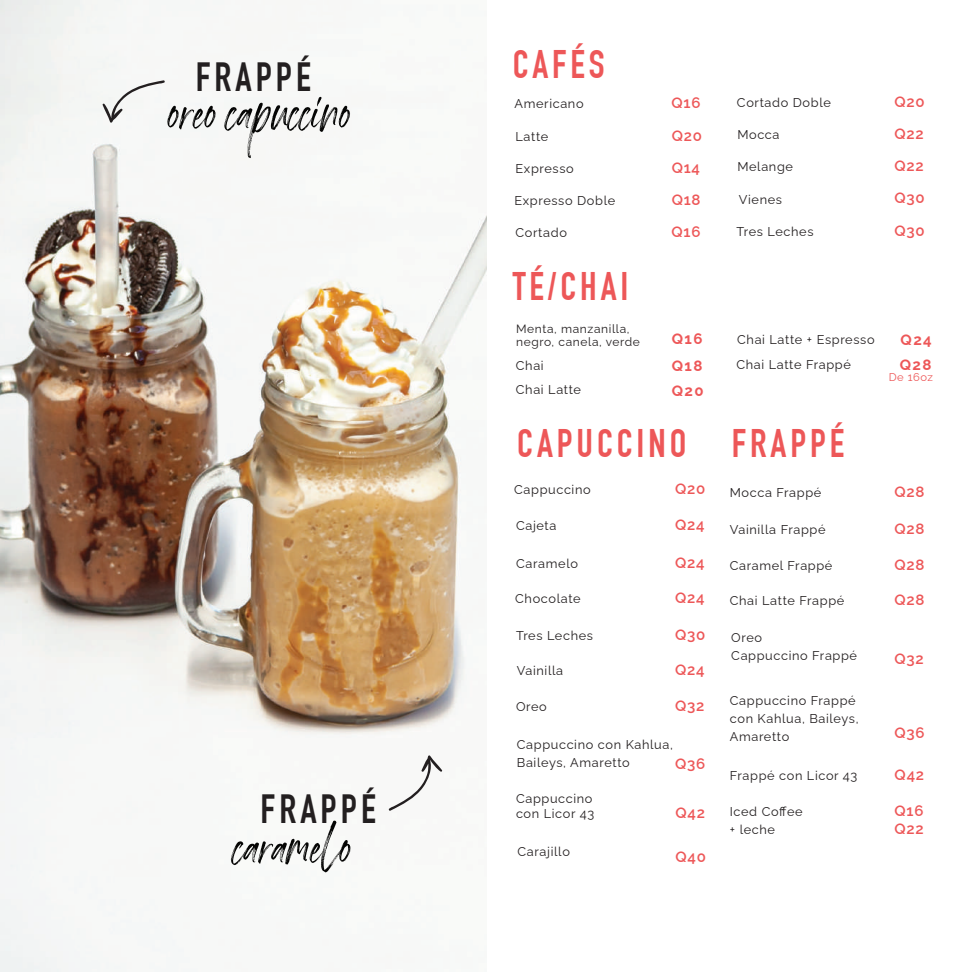
<style>
.page{position:relative;width:972px;height:972px;background:#fff}
.page>*{position:absolute;margin:0;border:0;box-sizing:border-box;transform-origin:0 0}
.t1{font:77.1px "Springfield Demo";color:#050504;scale:.79 1}
.t2{font:700 39.9px "DIN Condensed";letter-spacing:.1em;color:#231f20}
.t3{font:700 39px "DIN Condensed";letter-spacing:.1em;color:#ed5758}
.t4{font:600 15px/18px "Raleway";letter-spacing:.05em;color:#ed5758}
.t5{font:700 15px "Raleway";letter-spacing:.1em;color:#ed5758}
.t6{font:12.75px/18px "Raleway";letter-spacing:.05em;color:#231f20}
.t7{font:12px/13.5px "Raleway";letter-spacing:.05em;color:#231f20}
.t8{font:11.1px "Raleway";letter-spacing:.05em;color:#ed5758}
</style>
<div class="page">
<img style="left:0;top:0;width:486px;height:972px">
<svg style="left:102px;top:80px;width:63px;height:43px"></svg>
<svg style="left:388px;top:755px;width:55px;height:56px"></svg>
<h2 class="t2" style="left:196px;top:53px;width:117px">FRAPPÉ</h2>
<h1 class="t1" style="left:165px;top:73px;width:234px">oreo capuccino</h1>
<h2 class="t2" style="left:261px;top:786px;width:117px">FRAPPÉ</h2>
<h1 class="t1" style="left:230px;top:808px;width:152px">caramelo</h1>
<h3 class="t3" style="left:513px;top:41px;width:94px">CAFÉS</h3>
<p class="t6" style="left:514px;top:93px;width:71px">Americano</p>
<p class="t4" style="left:672px;top:92px;width:30px">Q16</p>
<p class="t6" style="left:516px;top:126px;width:34px">Latte</p>
<p class="t4" style="left:672px;top:125px;width:32px">Q20</p>
<p class="t6" style="left:516px;top:158px;width:60px">Expresso</p>
<p class="t4" style="left:672px;top:157px;width:30px">Q14</p>
<p class="t6" style="left:514px;top:190px;width:102px">Expresso Doble</p>
<p class="t4" style="left:672px;top:189px;width:30px">Q18</p>
<p class="t6" style="left:516px;top:222px;width:53px">Cortado</p>
<p class="t4" style="left:672px;top:221px;width:30px">Q16</p>
<h3 class="t3" style="left:513px;top:263px;width:117px">TÉ/CHAI</h3>
<p class="t7" style="left:516px;top:320px;width:125px">Menta, manzanilla, negro, canela, verde</p>
<p class="t6" style="left:516px;top:355px;width:29px">Chai</p>
<p class="t5" style="left:672px;top:327px;width:32px">Q16</p>
<p class="t5" style="left:672px;top:354px;width:32px">Q18</p>
<p class="t6" style="left:516px;top:379px;width:67px">Chai Latte</p>
<p class="t5" style="left:672px;top:379px;width:33px">Q20</p>
<p class="t6" style="left:737px;top:92px;width:95px">Cortado Doble</p>
<p class="t4" style="left:895px;top:91px;width:32px">Q20</p>
<p class="t6" style="left:737px;top:124px;width:44px">Mocca</p>
<p class="t4" style="left:895px;top:123px;width:31px">Q22</p>
<p class="t6" style="left:737px;top:156px;width:57px">Melange</p>
<p class="t4" style="left:895px;top:155px;width:31px">Q22</p>
<p class="t6" style="left:739px;top:189px;width:45px">Vienes</p>
<p class="t4" style="left:895px;top:187px;width:32px">Q30</p>
<p class="t6" style="left:737px;top:221px;width:79px">Tres Leches</p>
<p class="t4" style="left:895px;top:220px;width:32px">Q30</p>
<p class="t6" style="left:737px;top:329px;width:139px">Chai Latte + Espresso</p>
<p class="t5" style="left:901px;top:328px;width:33px">Q24</p>
<p class="t6" style="left:736px;top:354px;width:116px">Chai Latte Frappé</p>
<p class="t5" style="left:900px;top:353px;width:33px">Q28</p>
<p class="t8" style="left:889px;top:368px;width:46px">De 16oz</p>
<h3 class="t3" style="left:517px;top:421px;width:329px">CAPUCCINO FRAPPÉ</h3>
<p class="t6" style="left:514px;top:479px;width:78px">Cappuccino</p>
<p class="t4" style="left:675px;top:478px;width:32px">Q20</p>
<p class="t6" style="left:516px;top:515px;width:42px">Cajeta</p>
<p class="t4" style="left:675px;top:514px;width:31px">Q24</p>
<p class="t6" style="left:516px;top:553px;width:63px">Caramelo</p>
<p class="t4" style="left:675px;top:552px;width:31px">Q24</p>
<p class="t6" style="left:515px;top:588px;width:67px">Chocolate</p>
<p class="t4" style="left:675px;top:587px;width:31px">Q24</p>
<p class="t6" style="left:516px;top:625px;width:79px">Tres Leches</p>
<p class="t4" style="left:675px;top:624px;width:32px">Q30</p>
<p class="t6" style="left:517px;top:660px;width:48px">Vainilla</p>
<p class="t4" style="left:675px;top:659px;width:31px">Q24</p>
<p class="t6" style="left:516px;top:696px;width:32px">Oreo</p>
<p class="t4" style="left:675px;top:695px;width:31px">Q32</p>
<p class="t6" style="left:517px;top:734px;width:158px">Cappuccino con Kahlua,<br>Baileys, Amaretto</p>
<p class="t4" style="left:675px;top:753px;width:32px">Q36</p>
<p class="t6" style="left:516px;top:790px;width:80px;line-height:15px">Cappuccino con Licor 43</p>
<p class="t4" style="left:676px;top:802px;width:31px">Q42</p>
<p class="t6" style="left:518px;top:841px;width:54px">Carajillo</p>
<p class="t4" style="left:676px;top:846px;width:32px">Q40</p>
<p class="t6" style="left:730px;top:482px;width:93px">Mocca Frappé</p>
<p class="t4" style="left:895px;top:481px;width:31px">Q28</p>
<p class="t6" style="left:730px;top:519px;width:97px">Vainilla Frappé</p>
<p class="t4" style="left:895px;top:518px;width:31px">Q28</p>
<p class="t6" style="left:730px;top:555px;width:104px">Caramel Frappé</p>
<p class="t4" style="left:895px;top:554px;width:31px">Q28</p>
<p class="t6" style="left:730px;top:590px;width:116px">Chai Latte Frappé</p>
<p class="t4" style="left:895px;top:589px;width:31px">Q28</p>
<p class="t6" style="left:731px;top:627px;width:127px">Oreo<br>Cappuccino Frappé</p>
<p class="t4" style="left:895px;top:648px;width:31px">Q32</p>
<p class="t6" style="left:730px;top:690px;width:130px">Cappuccino Frappé con Kahlua, Baileys,<br>Amaretto</p>
<p class="t4" style="left:895px;top:722px;width:32px">Q36</p>
<p class="t6" style="left:730px;top:765px;width:129px">Frappé con Licor 43</p>
<p class="t4" style="left:895px;top:764px;width:31px">Q42</p>
<p class="t6" style="left:730px;top:801px;width:74px">Iced Coffee + leche</p>
<p class="t4" style="left:895px;top:800px;width:31px">Q16<br>Q22</p>
</div>
